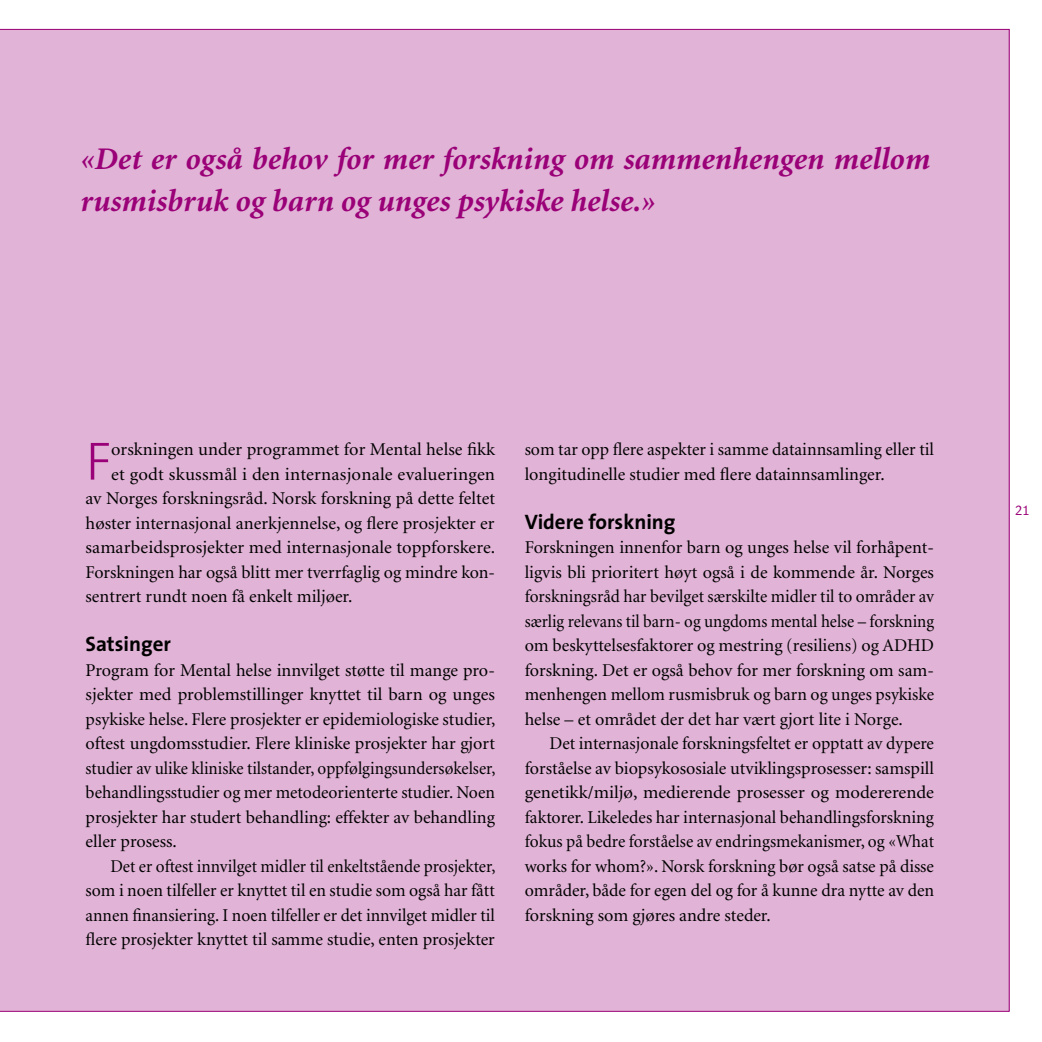
<style>
.page{position:relative;width:1042px;height:1042px;background:#fff}
.page>*{position:absolute;margin:0;border:0;box-sizing:border-box;transform-origin:0 0}
.t1{font:300 54.25px "The Sans";color:#9a0077}
.t2{font:italic 700 31.5px/42px "Minion";color:#9a0077}
.t3{font:700 21px "The Sans";color:#000}
.t4{font:18.03px/24.5px "Minion";color:#000;text-align:justify}
.t5{font:18.03px/24.5px "Minion";color:#000;text-align:justify;scale:.95 1}
.t6{font:300 14px "Bosis";color:#9a0077}
</style>
<div class="page">
<div style="left:0;top:29px;width:1009px;height:983px;background:#e1b3d6"></div>
<h2 class="t2" style="left:81px;top:139px;width:851px">«Det er også behov for mer forskning om sammenhengen mellom rusmisbruk og barn og unges psykiske helse.»</h2>
<h1 class="t1" style="left:86px;top:416px;width:27px">F</h1>
<p class="t4" style="left:111px;top:438px;width:385px">orskningen under programmet for Mental helse fikk</p>
<p class="t4" style="left:111px;top:462px;width:385px">et godt skussmål i den internasjonale evalueringen</p>
<p class="t4" style="left:86px;top:487px;width:411px">av Norges forskningsråd. Norsk forskning på dette feltet</p>
<p class="t4" style="left:86px;top:511px;width:410px">høster internasjonal anerkjennelse, og flere prosjekter er</p>
<p class="t4" style="left:86px;top:536px;width:411px">samarbeidsprosjekter med internasjonale toppforskere.</p>
<p class="t4" style="left:86px;top:560px;width:411px">Forskningen har også blitt mer tverrfaglig og mindre kon-</p>
<p class="t4" style="left:86px;top:585px;width:268px">sentrert rundt noen få enkelt miljøer.</p>
<p class="t3" style="left:86px;top:626px;width:87px">Satsinger</p>
<p class="t4" style="left:86px;top:658px;width:411px">Program for Mental helse innvilget støtte til mange pro&shy;sjekter med problemstillinger knyttet til barn og unges psykiske helse. Flere prosjekter er epidemiologiske studier, oftest ungdomsstudier. Flere kliniske prosjekter har gjort studier av ulike kliniske tilstander, oppfølgingsundersøkelser, behandlingsstudier og mer metodeorienterte studier. Noen prosjekter har studert behandling: effekter av behandling eller prosess.</p>
<p class="t5" style="left:86px;top:854px;width:433px;text-indent:25px">Det er oftest innvilget midler til enkeltstående prosjekter, som i noen tilfeller er knyttet til en studie som også har fått annen finansiering. I noen tilfeller er det innvilget midler til flere prosjekter knyttet til samme studie, enten prosjekter</p>
<p class="t4" style="left:525px;top:438px;width:411px">som tar opp flere aspekter i samme datainnsamling eller til longitudinelle studier med flere datainnsamlinger.</p>
<p class="t3" style="left:525px;top:504px;width:152px">Videre forskning</p>
<p class="t4" style="left:525px;top:536px;width:411px">Forskningen innenfor barn og unges helse vil forhåpent&shy;ligvis bli prioritert høyt også i de kommende år. Norges forskningsråd har bevilget særskilte midler til to områder av særlig relevans til barn- og ungdoms mental helse – forskning om beskyttelsesfaktorer og mestring (resiliens) og ADHD forskning. Det er også behov for mer forskning om sam&shy;menhengen mellom rusmisbruk og barn og unges psykiske helse – et området der det har vært gjort lite i Norge.</p>
<p class="t4" style="left:525px;top:732px;width:411px;text-indent:25px">Det internasjonale forskningsfeltet er opptatt av dypere forståelse av biopsykososiale utviklingsprosesser: samspill genetikk/miljø, medierende prosesser og modererende faktorer. Likeledes har internasjonal behandlingsforskning fokus på bedre forståelse av endringsmekanismer, og «What works for whom?». Norsk forskning bør også satse på disse områder, både for egen del og for å kunne dra nytte av den forskning som gjøres andre steder.</p>
<p class="t6" style="left:1015px;top:503px;width:16px">21</p>
</div>
